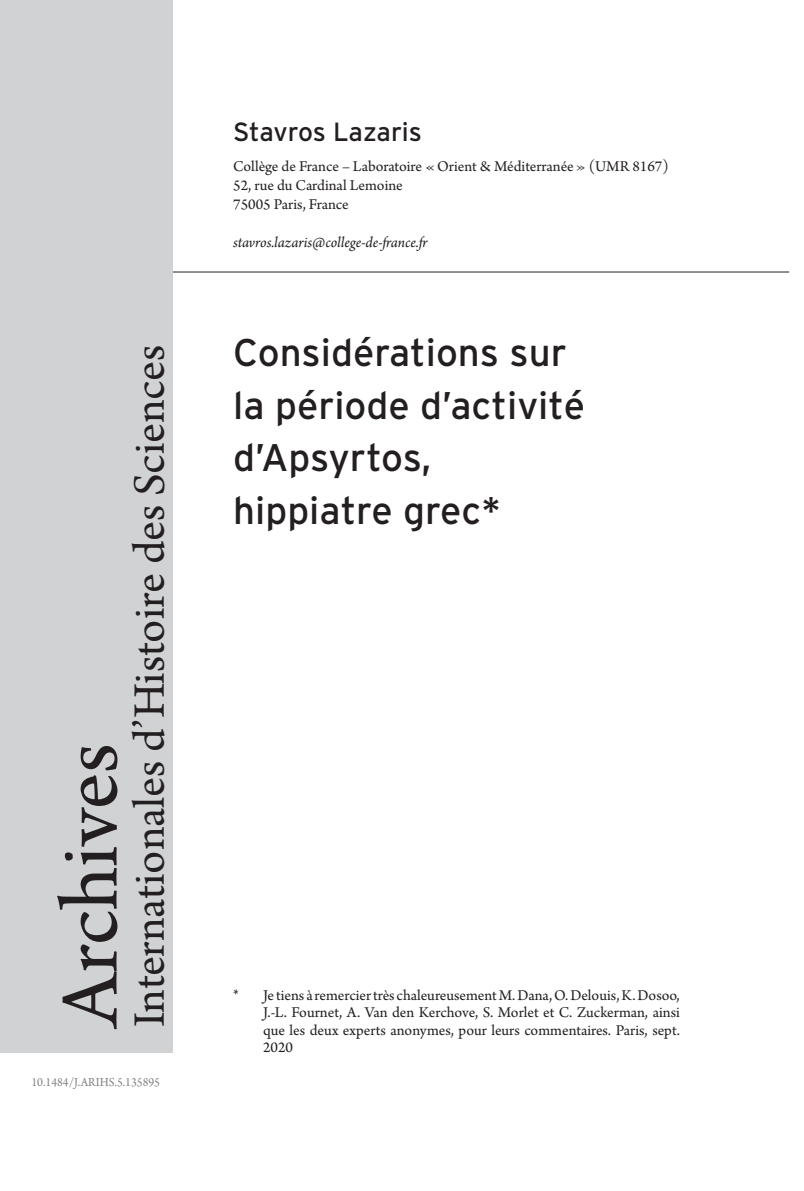
<style>
.page{position:relative;width:804px;height:1191px;background:#fff}
.page>*{position:absolute;margin:0;border:0;box-sizing:border-box;transform-origin:0 0}
.t1{font:87.5px "Arno Pro";color:#231f20}
.t2{font:47.25px "Arno Pro";letter-spacing:-.005em;color:#231f20}
.t3{font:38.5px/52.5px "Interstate";color:#231f20}
.t4{font:26.25px "Interstate";letter-spacing:-.005em;color:#231f20}
.t5{font:15.75px/17.5px "Arno Pro";color:#231f20;text-align:justify}
.t6{font:italic 15.75px "Arno Pro";letter-spacing:-.005em;color:#231f20}
.t7{font:12.95px "Arno Pro";color:#808285;scale:.94 1}
</style>
<div class="page">
<hr style="left:164px;top:272px;width:625px;height:1px;background:#231f20">
<div style="left:0;top:0;width:172px;height:1052px;background:#d1d2d4"></div>
<h1 class="t1" style="left:40px;top:1027px;width:285px;rotate:-90deg">Archives</h1>
<h2 class="t2" style="left:122px;top:1027px;width:684px;rotate:-90deg">Internationales d’Histoire des Sciences</h2>
<p class="t7" style="left:32px;top:1075px;width:138px">10.1484/J.ARIHS.5.135895</p>
<h3 class="t4" style="left:233px;top:117px;width:190px">Stavros Lazaris</h3>
<p class="t5" style="left:233px;top:158px;width:437px;line-height:18.9px;text-align:left">Collège de France – Laboratoire «Orient &amp; Méditerranée» (UMR 8167)<br>52, rue du Cardinal Lemoine<br>75005 Paris, France</p>
<p class="t6" style="left:233px;top:233px;width:198px">stavros.lazaris@college-de-france.fr</p>
<h3 class="t3" style="left:233px;top:326px;width:353px">Considérations sur la période d’activité d’Apsyrtos, hippiatre grec*</h3>
<p class="t5" style="left:263px;top:987px;width:418px;text-indent:-30px">* Je tiens à remercier très chaleureusement M. Dana, O. Delouis, K. Dosoo, J.-L. Fournet, A. Van den Kerchove, S. Morlet et C. Zuckerman, ainsi que les deux experts anonymes, pour leurs commentaires. Paris, sept.<br>2020</p>
</div>
